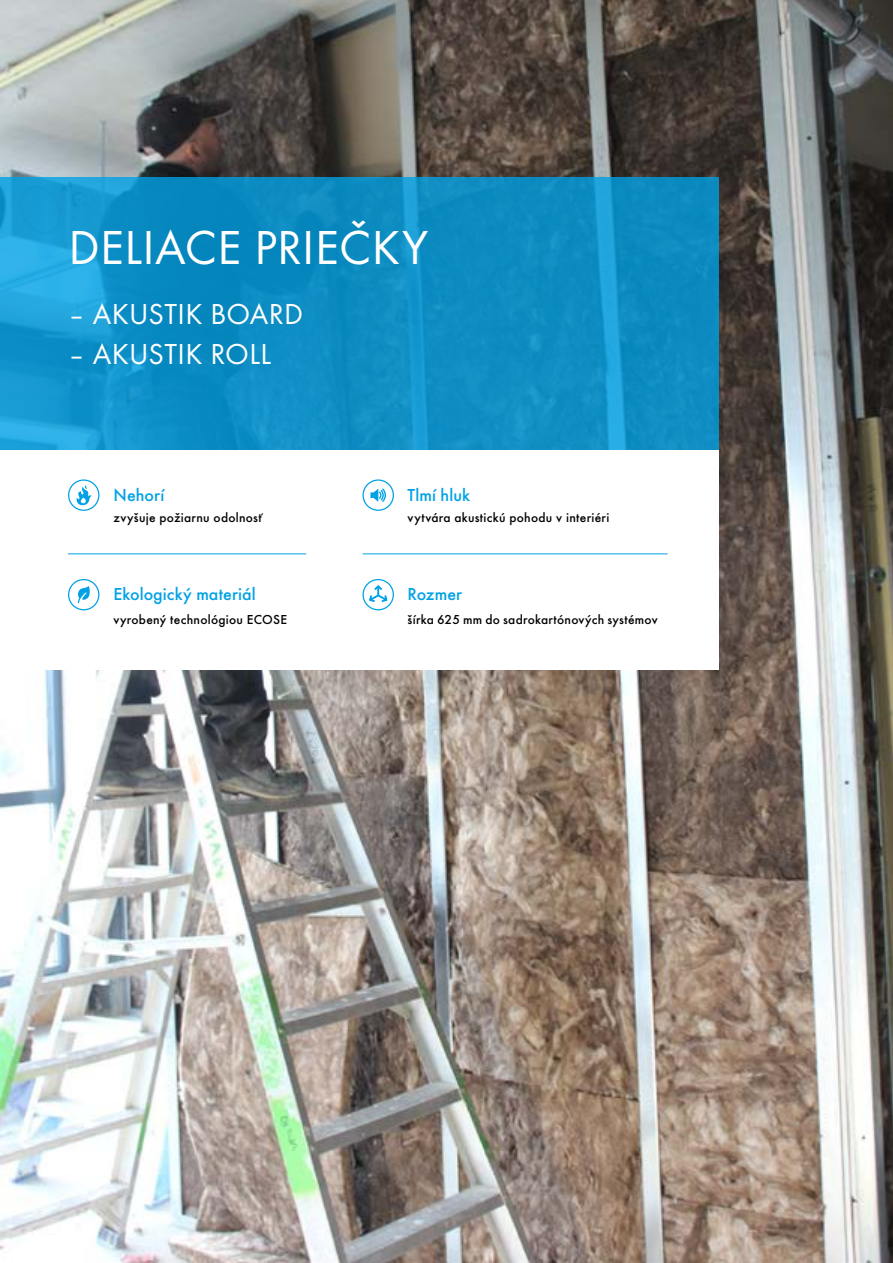
<style>
.page{position:relative;width:893px;height:1263px;background:#fff}
.page>*{position:absolute;margin:0;border:0;box-sizing:border-box;transform-origin:0 0}
.t1{font:49.5px "Futura TOT";letter-spacing:.01em;color:#fff}
.t2{font:30px "Futura TOT";letter-spacing:.01em;color:#fff}
.t3{font:500 18px "Futura TOT";letter-spacing:.005em;color:#00a1e5}
.t4{font:500 13.5px "Futura TOT";letter-spacing:.02em;color:#000}
</style>
<div class="page">
<img style="left:0;top:0;width:893px;height:1263px">
<svg style="left:0;top:178px;width:719px;height:273px;background:#1090c6"></svg>
<div style="left:0;top:451px;width:719px;height:219px;background:#fff"></div>
<svg style="left:68px;top:479px;width:31px;height:32px"></svg>
<svg style="left:362px;top:479px;width:32px;height:32px"></svg>
<svg style="left:68px;top:579px;width:31px;height:31px"></svg>
<svg style="left:362px;top:579px;width:32px;height:31px"></svg>
<hr style="left:68px;top:554px;width:238px;height:1px;background:#00a1e5">
<hr style="left:362px;top:554px;width:306px;height:1px;background:#00a1e5">
<h1 class="t1" style="left:68px;top:218px;width:361px">DELIACE PRIEČKY</h1>
<h2 class="t2" style="left:68px;top:296px;width:236px">– AKUSTIK BOARD</h2>
<h2 class="t2" style="left:68px;top:336px;width:205px">– AKUSTIK ROLL</h2>
<h3 class="t3" style="left:113px;top:484px;width:52px">Nehorí</h3>
<h3 class="t3" style="left:408px;top:484px;width:64px">Tlmí hluk</h3>
<p class="t4" style="left:113px;top:510px;width:151px">zvyšuje požiarnu odolnosť</p>
<p class="t4" style="left:408px;top:510px;width:203px">vytvára akustickú pohodu v interiéri</p>
<h3 class="t3" style="left:113px;top:583px;width:144px">Ekologický materiál</h3>
<h3 class="t3" style="left:408px;top:583px;width:56px">Rozmer</h3>
<p class="t4" style="left:113px;top:611px;width:175px">vyrobený technológiou ECOSE</p>
<p class="t4" style="left:408px;top:611px;width:252px">šírka 625 mm do sadrokartónových systémov</p>
</div>
